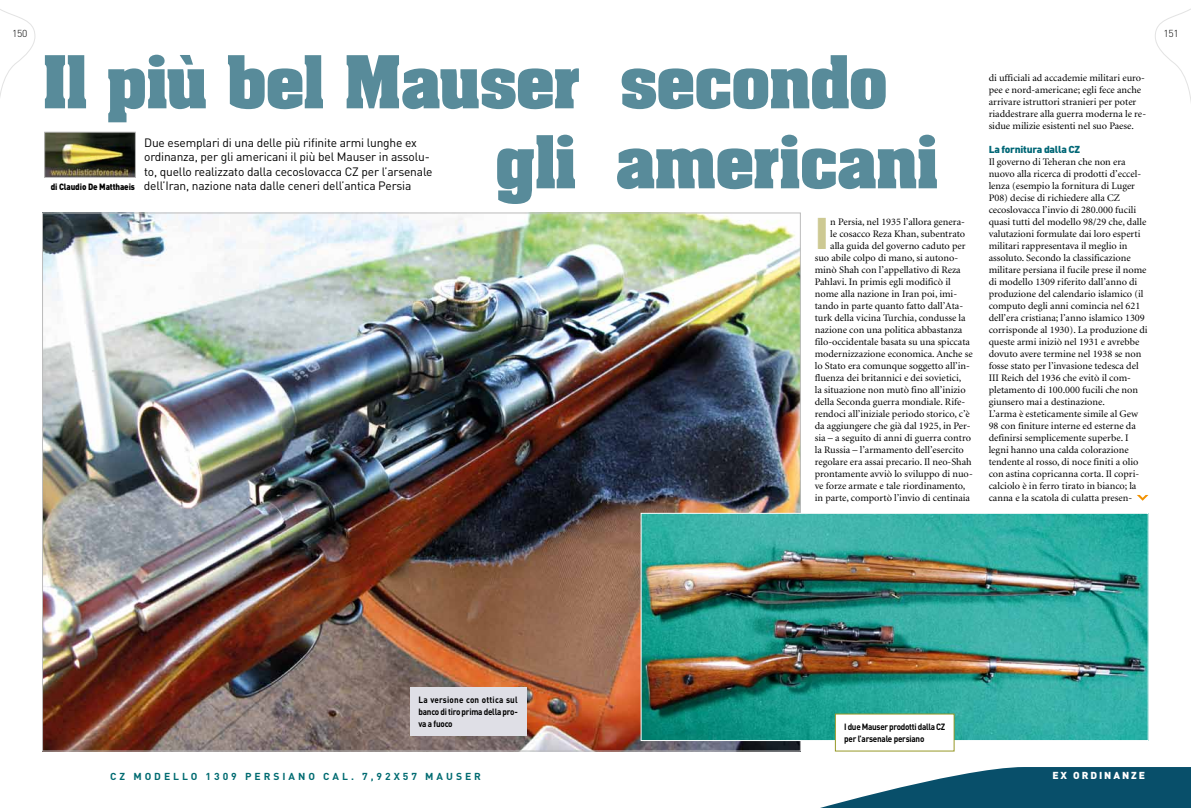
<style>
.page{position:relative;width:1191px;height:808px;background:#fff}
.page>*{position:absolute;margin:0;border:0;box-sizing:border-box;transform-origin:0 0}
.t1{font:700 62px/80px "Aachen";letter-spacing:-.015em;color:#588b9a}
.t2{font:43.7px "DIN Black";color:#cdc993}
.t3{font:12px/14.4px "DIN Regular";letter-spacing:-.015em;color:#000}
.t4{font:10px/12px "Minion";color:#000}
.t5{font:10px "DIN Bold";letter-spacing:.29em;color:#006b71}
.t6{font:10px "DIN Black";letter-spacing:-.025em;color:#006776}
.t7{font:10px "DIN Black";letter-spacing:.19em;color:#fff}
.t8{font:10px "DIN Light";letter-spacing:-.03em;color:#000}
.t9{font:9px/12px "DIN Bold";letter-spacing:-.025em;color:#000;text-align:justify;scale:.9 1}
.t10{font:9px "DIN Black";letter-spacing:-.015em;color:#000;scale:.9 1}
</style>
<div class="page">
<svg style="left:820px;top:767px;width:371px;height:41px"></svg>
<svg style="left:1155px;top:8px;width:36px;height:94px"></svg>
<svg style="left:0;top:9px;width:36px;height:88px"></svg>
<img style="left:44px;top:215px;width:754px;height:534px">
<div style="left:410px;top:687px;width:116px;height:48px;background:#dfdfe6"></div>
<svg style="left:1137px;top:495px;width:11px;height:6px"></svg>
<img style="left:46px;top:134px;width:88px;height:42px">
<div style="left:44px;top:132px;width:92px;height:46px;border:1px solid #bcbcbc"></div>
<img style="left:643px;top:515px;width:503px;height:224px">
<div style="left:641px;top:513px;width:507px;height:228px;border:1px solid #fff"></div>
<div style="left:835px;top:714px;width:119px;height:37px;background:#fff"></div>
<p class="t8" style="left:12px;top:27px;width:17px">150</p>
<p class="t8" style="left:1163px;top:27px;width:17px">151</p>
<h1 class="t1" style="left:495px;top:41px;width:444px;text-indent:-452px">Il più bel Mauser secondo gli americani</h1>
<p class="t3" style="left:144px;top:135px;width:290px">Due esemplari di una delle più rifinite armi lunghe ex ordinanza, per gli americani il più bel Mauser in assolu&shy;to, quello realizzato dalla cecoslovacca CZ per l’arsenale dell’Iran, nazione nata dalle ceneri dell’antica Persia</p>
<p class="t10" style="left:51px;top:181px;width:95px">di Claudio De Matthaeis</p>
<h2 class="t2" style="left:814px;top:204px;width:16px">I</h2>
<p class="t4" style="left:830px;top:216px;width:136px">n Persia, nel 1935 l’allora genera-</p>
<p class="t4" style="left:830px;top:228px;width:136px">le cosacco Reza Khan, subentrato</p>
<p class="t4" style="left:830px;top:240px;width:137px">alla guida del governo caduto per</p>
<p class="t4" style="left:814px;top:252px;width:145px">suo abile colpo di mano, si autono-</p>
<p class="t4" style="left:814px;top:264px;width:147px">minò Shah con l’appellativo di Reza</p>
<p class="t4" style="left:814px;top:276px;width:137px">Pahlavi. In primis egli modificò il</p>
<p class="t4" style="left:814px;top:288px;width:144px">nome alla nazione in Iran poi, imi-</p>
<p class="t4" style="left:814px;top:300px;width:150px">tando in parte quanto fatto dall’Ata-</p>
<p class="t4" style="left:814px;top:312px;width:152px">turk della vicina Turchia, condusse la</p>
<p class="t4" style="left:814px;top:324px;width:149px">nazione con una politica abbastanza</p>
<p class="t4" style="left:814px;top:336px;width:157px">filo-occidentale basata su una spiccata</p>
<p class="t4" style="left:814px;top:348px;width:159px">modernizzazione economica. Anche se</p>
<p class="t4" style="left:814px;top:360px;width:157px">lo Stato era comunque soggetto all’in-</p>
<p class="t4" style="left:814px;top:372px;width:148px">fluenza dei britannici e dei sovietici,</p>
<p class="t4" style="left:814px;top:384px;width:152px">la situazione non mutò fino all’inizio</p>
<p class="t4" style="left:814px;top:396px;width:152px">della Seconda guerra mondiale. Rife-</p>
<p class="t4" style="left:814px;top:408px;width:157px">rendoci all’iniziale periodo storico, c’è</p>
<p class="t4" style="left:814px;top:420px;width:157px">da aggiungere che già dal 1925, in Per-</p>
<p class="t4" style="left:814px;top:432px;width:158px">sia – a seguito di anni di guerra contro</p>
<p class="t4" style="left:814px;top:444px;width:150px">la Russia – l’armamento dell’esercito</p>
<p class="t4" style="left:814px;top:456px;width:158px">regolare era assai precario. Il neo-Shah</p>
<p class="t4" style="left:814px;top:468px;width:159px">prontamente avviò lo sviluppo di nuo-</p>
<p class="t4" style="left:814px;top:480px;width:152px">ve forze armate e tale riordinamento,</p>
<p class="t4" style="left:814px;top:492px;width:157px">in parte, comportò l’invio di centinaia</p>
<p class="t4" style="left:988px;top:72px;width:159px">di ufficiali ad accademie militari euro&shy;pee e nord-americane; egli fece anche arrivare istruttori stranieri per poter riaddestrare alla guerra moderna le re&shy;sidue milizie esistenti nel suo Paese.</p>
<p class="t6" style="left:988px;top:142px;width:93px">La fornitura dalla CZ</p>
<p class="t4" style="left:988px;top:156px;width:160px">Il governo di Teheran che non era nuovo alla ricerca di prodotti d’eccel&shy;lenza (esempio la fornitura di Luger P08) decise di richiedere alla CZ cecoslovacca l’invio di 280.000 fucili quasi tutti del modello 98/29 che, dalle valutazioni formulate dai loro esperti militari rappresentava il meglio in assoluto. Secondo la classificazione militare persiana il fucile prese il nome di modello 1309 riferito dall’anno di produzione del calendario islamico (il computo degli anni comincia nel 621 dell’era cristiana; l’anno islamico 1309 corrisponde al 1930). La produzione di queste armi iniziò nel 1931 e avrebbe dovuto avere termine nel 1938 se non fosse stato per l’invasione tedesca del III Reich del 1936 che evitò il com&shy;pletamento di 100.000 fucili che non giunsero mai a destinazione.<br>L’arma è esteticamente simile al Gew 98 con finiture interne ed esterne da definirsi semplicemente superbe. I legni hanno una calda colorazione tendente al rosso, di noce finiti a olio con astina copricanna corta. Il copri&shy;calciolo è in ferro tirato in bianco; la canna e la scatola di culatta presen-</p>
<p class="t9" style="left:418px;top:693px;width:112px">La versione con ottica sul banco di tiro prima della pro&shy;va a fuoco</p>
<p class="t9" style="left:844px;top:721px;width:114px">I due Mauser prodotti dalla CZ per l’arsenale persiano</p>
<p class="t5" style="left:110px;top:770px;width:372px">CZ modello 1309 persiano cal. 7,92x57 M auser</p>
<p class="t7" style="left:1052px;top:769px;width:93px">Ex ordinanze</p>
</div>
